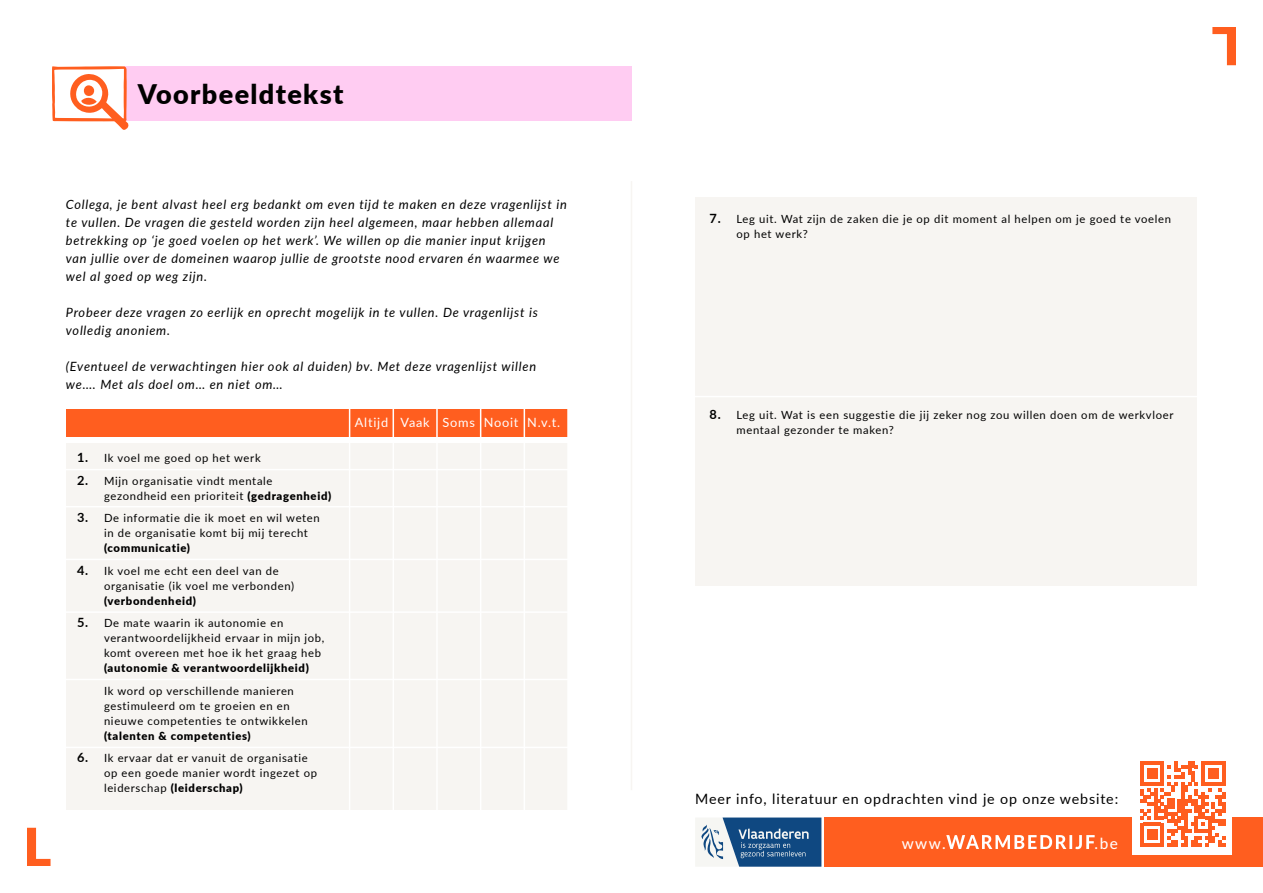
<style>
.page{position:relative;width:1263px;height:893px;background:#fff}
.page>*{position:absolute;margin:0;border:0;box-sizing:border-box;transform-origin:0 0}
.t1{font:900 27px "Lato";letter-spacing:.05em;color:#000}
.t2{font:500 15.3px "Lato";color:#fff}
.t3{font:14.25px "Lato";letter-spacing:.06em;color:#000}
.t4{font:italic 12.75px/18px "Lato";letter-spacing:.06em;color:#000}
.t5{font:12.75px "Lato";letter-spacing:.06em;color:#fff}
.t6{font:11.25px/15px "Lato";letter-spacing:.06em;color:#000}
.t7{font:900 11.25px "Lato";letter-spacing:.06em;color:#000}
.s1{font-weight:700;font-size:12.75px}
.s2{font-weight:900}
</style>
<div class="page">
<div style="left:124px;top:66px;width:508px;height:55px;background:#ffccf2"></div>
<div style="left:66px;top:443px;width:502px;height:367px;background:#f7f5f2"></div>
<div style="left:695px;top:198px;width:502px;height:388px;background:#f7f5f2"></div>
<div style="left:824px;top:817px;width:439px;height:50px;background:#ff5e1f"></div>
<div style="left:1132px;top:761px;width:100px;height:94px;background:#fff"></div>
<svg style="left:1140px;top:761px;width:85px;height:85px"></svg>
<div style="left:66px;top:409px;width:502px;height:27px;background:#ff5e1f"></div>
<svg style="left:27px;top:828px;width:24px;height:38px"></svg>
<svg style="left:1212px;top:27px;width:24px;height:38px"></svg>
<hr style="left:631px;top:181px;width:1px;height:609px;background:#f7f5f2">
<svg style="left:695px;top:817px;width:126px;height:50px"></svg>
<svg style="left:946px;top:835px;width:149px;height:14px"></svg>
<svg style="left:52px;top:66px;width:77px;height:64px"></svg>
<hr style="left:349px;top:409px;width:1px;height:433px;background:#fff">
<hr style="left:66px;top:469px;width:525px;height:1px;background:#fff">
<hr style="left:66px;top:506px;width:525px;height:1px;background:#fff">
<hr style="left:66px;top:559px;width:525px;height:1px;background:#fff">
<hr style="left:66px;top:611px;width:525px;height:2px;background:#fff">
<hr style="left:683px;top:396px;width:525px;height:1px;background:#fff">
<hr style="left:54px;top:679px;width:525px;height:1px;background:#fff">
<hr style="left:54px;top:747px;width:525px;height:1px;background:#fff">
<hr style="left:393px;top:409px;width:1px;height:433px;background:#fff">
<hr style="left:436px;top:409px;width:2px;height:433px;background:#fff">
<hr style="left:480px;top:409px;width:1px;height:433px;background:#fff">
<hr style="left:524px;top:409px;width:1px;height:433px;background:#fff">
<hr style="left:567px;top:409px;width:2px;height:433px;background:#fff">
<h1 class="t1" style="left:138px;top:74px;width:207px">Voorbeeldtekst</h1>
<p class="t4" style="left:66px;top:195px;width:502px">Collega, je bent alvast heel erg bedankt om even tijd te maken en deze vragenlijst in te vullen. De vragen die gesteld worden zijn heel algemeen, maar hebben allemaal betrekking op ‘je goed voelen op het werk’. We willen op die manier input krijgen van jullie over de domeinen waarop jullie de grootste nood ervaren én waarmee we wel al goed op weg zijn.</p>
<p class="t4" style="left:66px;top:303px;width:473px">Probeer deze vragen zo eerlijk en oprecht mogelijk in te vullen. De vragenlijst is volledig anoniem.</p>
<p class="t4" style="left:66px;top:357px;width:472px">(Eventueel de verwachtingen hier ook al duiden) bv. Met deze vragenlijst willen we…. Met als doel om… en niet om…</p>
<p class="t6" style="left:77px;top:450px;width:185px"><span class="s1">1.</span> Ik voel me goed op het werk</p>
<p class="t6" style="left:104px;top:473px;width:229px;text-indent:-27px"><span class="s1">2.</span> Mijn organisatie vindt mentale gezondheid een prioriteit <span class="s2">(gedragenheid)</span></p>
<p class="t6" style="left:104px;top:510px;width:217px;text-indent:-27px"><span class="s1">3.</span> De informatie die ik moet en wil weten in de organisatie komt bij mij terecht</p>
<p class="t7" style="left:104px;top:540px;width:87px">(communicatie)</p>
<p class="t6" style="left:104px;top:563px;width:192px;text-indent:-27px"><span class="s1">4.</span> Ik voel me echt een deel van de organisatie (ik voel me verbonden)</p>
<p class="t7" style="left:104px;top:592px;width:94px">(verbondenheid)</p>
<p class="t6" style="left:104px;top:615px;width:222px;text-indent:-27px"><span class="s1">5.</span> De mate waarin ik autonomie en verantwoordelijkheid ervaar in mijn job, komt overeen met hoe ik het graag heb</p>
<p class="t7" style="left:104px;top:660px;width:206px">(autonomie &amp; verantwoordelijkheid)</p>
<p class="t6" style="left:104px;top:683px;width:205px">Ik word op verschillende manieren gestimuleerd om te groeien en en nieuwe competenties te ontwikkelen</p>
<p class="t7" style="left:104px;top:727px;width:148px">(talenten &amp; competenties)</p>
<p class="t6" style="left:104px;top:750px;width:215px;text-indent:-27px"><span class="s1">6.</span> Ik ervaar dat er vanuit de organisatie op een goede manier wordt ingezet op leiderschap <span class="s2">(leiderschap)</span></p>
<p class="t5" style="left:355px;top:414px;width:207px">Altijd Vaak Soms Nooit N.v.t.</p>
<p class="t6" style="left:736px;top:211px;width:436px;text-indent:-27px"><span class="s1">7.</span> Leg uit. Wat zijn de zaken die je op dit moment al helpen om je goed te voelen op het werk?</p>
<p class="t6" style="left:736px;top:406px;width:438px;text-indent:-27px"><span class="s1">8.</span> Leg uit. Wat is een suggestie die jij zeker nog zou willen doen om de werkvloer mentaal gezonder te maken?</p>
<p class="t3" style="left:695px;top:789px;width:425px">Meer info, literatuur en opdrachten vind je op onze website:</p>
<h2 class="t2" style="left:902px;top:833px;width:46px">www.</h2>
<h2 class="t2" style="left:1095px;top:833px;width:25px">.be</h2>
</div>
